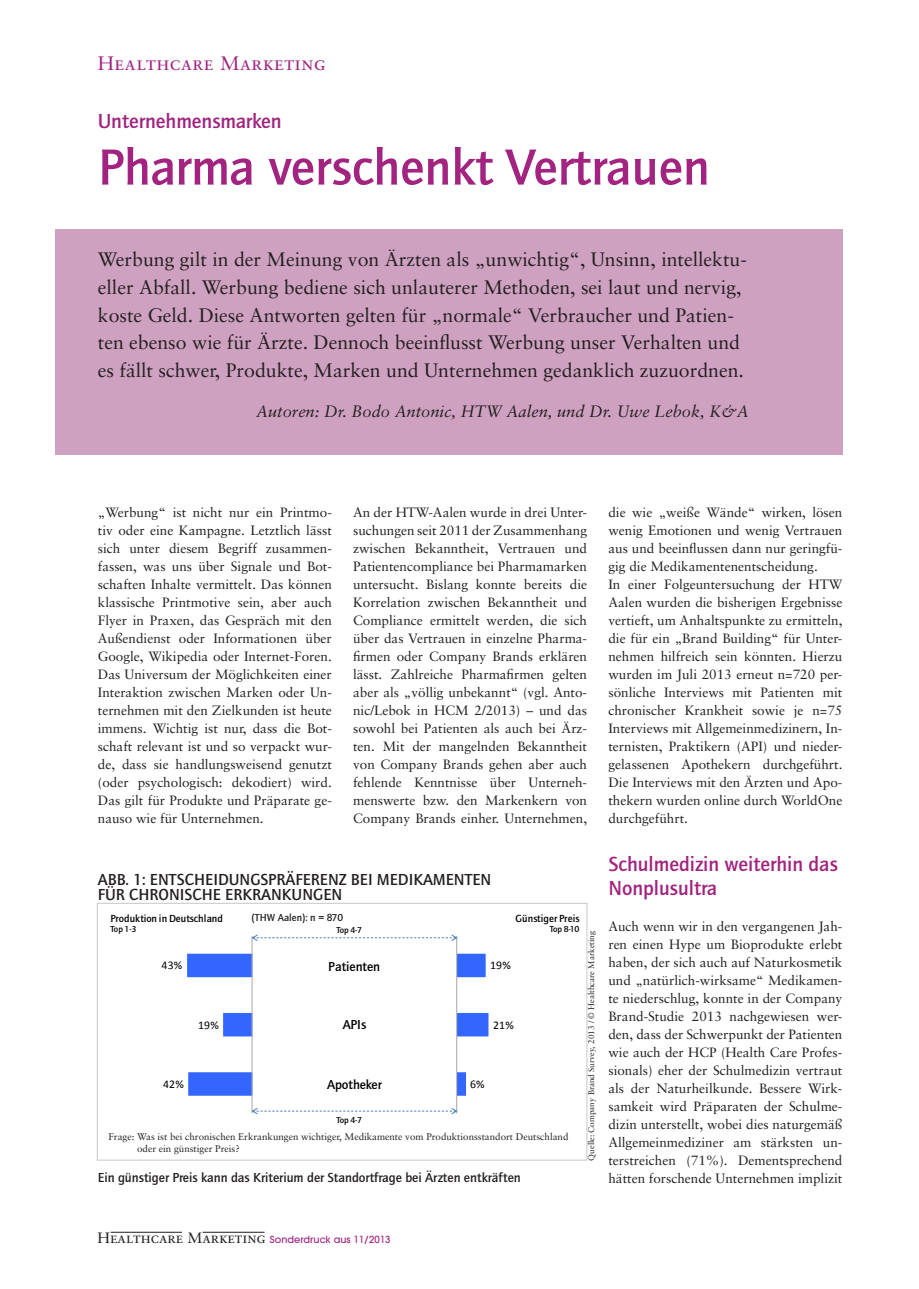
<style>
.page{position:relative;width:919px;height:1289px;background:#fff}
.page>*{position:absolute;margin:0;border:0;box-sizing:border-box;transform-origin:0 0}
.t1{font:500 52.5px "Quay Sans ITC Std";color:#a22380}
.t2{font:500 21px/24px "Quay Sans ITC Std";color:#a22380}
.t3{font:19.5px/27.8px "Sabon";color:#231f20}
.t4{font:19.5px "Sabon Roman SC";letter-spacing:.025em;color:#a22380}
.t5{font:500 16.5px "Quay Sans ITC Std";color:#231f20}
.t6{font:italic 16.5px "Sabon";color:#231f20}
.t7{font:13.5px/18px "Sabon";color:#231f20;text-align:justify}
.t8{font:500 13.5px "Quay Sans ITC Std";color:#231f20}
.t9{font:500 13.35px "Quay Sans ITC Std";color:#000}
.t10{font:11.7px "Calibri";letter-spacing:.015em;color:#000}
.t11{font:500 10.65px "Quay Sans ITC Std";letter-spacing:.015em;color:#000}
.t12{font:500 10.5px "Quay Sans ITC Std";color:#231f20}
.t13{font:9.75px/12px "Sabon";color:#231f20}
.t14{font:500 9.75px "Avant Garde";color:#a22380}
.t15{font:500 9px "Quay Sans ITC Std";letter-spacing:-.085em;color:#000}
.t16{font:8.25px "Sabon";color:#231f20}
.s1{font-family:"Sabon Roman SC";font-weight:400;font-size:15px;color:#231f20}
</style>
<div class="page">
<hr style="left:111px;top:1231px;width:71px;height:1px;background:#231f20">
<hr style="left:202px;top:1231px;width:62px;height:1px;background:#231f20">
<div style="left:55px;top:230px;width:787px;height:225px;background:#cfa1c1"></div>
<div style="left:97px;top:903px;width:490px;height:257px;border:1px solid #c7c8ca"></div>
<svg style="left:457px;top:953px;width:31px;height:142px"></svg>
<hr style="left:456px;top:936px;width:1px;height:177px;background:#a6a6a6">
<svg style="left:187px;top:953px;width:65px;height:142px"></svg>
<hr style="left:252px;top:936px;width:1px;height:177px;background:#a6a6a6">
<svg style="left:251px;top:934px;width:206px;height:7px"></svg>
<svg style="left:251px;top:1107px;width:206px;height:7px"></svg>
<h3 class="t4" style="left:98px;top:52px;width:229px">Healthcare Marketing</h3>
<h2 class="t2" style="left:98px;top:108px;width:185px">Unternehmensmarken</h2>
<h1 class="t1" style="left:98px;top:136px;width:613px">Pharma verschenkt Vertrauen</h1>
<p class="t3" style="left:98px;top:245px;width:650px">Werbung gilt in der Meinung von Ärzten als „unwichtig“, Unsinn, intellektu&shy;eller Abfall. Werbung bediene sich unlauterer Methoden, sei laut und nervig, koste Geld. Diese Antworten gelten für „normale“ Verbraucher und Patien&shy;ten ebenso wie für Ärzte. Dennoch beeinflusst Werbung unser Verhalten und es fällt schwer, Produkte, Marken und Unternehmen gedanklich zuzuordnen.</p>
<p class="t6" style="left:256px;top:401px;width:494px">Autoren: Dr. Bodo Antonic, HTW Aalen, und Dr. Uwe Lebok, K&amp;A</p>
<p class="t7" style="left:98px;top:503px;width:235px">„Werbung“ ist nicht nur ein Printmo&shy;tiv oder eine Kampagne. Letztlich lässt sich unter diesem Begriff zusammen&shy;fassen, was uns über Signale und Bot&shy;schaften Inhalte vermittelt. Das können klassische Printmotive sein, aber auch Flyer in Praxen, das Gespräch mit den Außendienst oder Informationen über Google, Wikipedia oder Internet-Foren.<br>Das Universum der Möglichkeiten einer Interaktion zwischen Marken oder Un&shy;ternehmen mit den Zielkunden ist heute immens. Wichtig ist nur, dass die Bot&shy;schaft relevant ist und so verpackt wur&shy;de, dass sie handlungsweisend genutzt (oder psychologisch: dekodiert) wird.<br>Das gilt für Produkte und Präparate ge&shy;nauso wie für Unternehmen.</p>
<p class="t7" style="left:353px;top:503px;width:235px">An der HTW-Aalen wurde in drei Unter&shy;suchungen seit 2011 der Zusammenhang zwischen Bekanntheit, Vertrauen und Patientencompliance bei Pharmamarken untersucht. Bislang konnte bereits die Korrelation zwischen Bekanntheit und Compliance ermittelt werden, die sich über das Vertrauen in einzelne Pharma&shy;firmen oder Company Brands erklären lässt. Zahlreiche Pharmafirmen gelten aber als „völlig unbekannt“ (vgl. Anto&shy;nic/Lebok in HCM 2/2013) – und das sowohl bei Patienten als auch bei Ärz&shy;ten. Mit der mangelnden Bekanntheit von Company Brands gehen aber auch fehlende Kenntnisse über Unterneh&shy;menswerte bzw. den Markenkern von Company Brands einher. Unternehmen,</p>
<p class="t7" style="left:608px;top:503px;width:235px;text-align:left">die wie „weiße Wände“ wirken, lösen wenig Emotionen und wenig Vertrauen aus und beeinflussen dann nur geringfü&shy;gig die Medikamentenentscheidung.<br>In einer Folgeuntersuchung der HTW Aalen wurden die bisherigen Ergebnisse vertieft, um Anhaltspunkte zu ermitteln, die für ein „Brand Building“ für Unter&shy;nehmen hilfreich sein könnten. Hierzu wurden im Juli 2013 erneut n=720 per&shy;sönliche Interviews mit Patienten mit chronischer Krankheit sowie je n=75<br>Interviews mit Allgemeinmedizinern, In&shy;ternisten, Praktikern (API) und nieder&shy;gelassenen Apothekern durchgeführt.<br>Die Interviews mit den Ärzten und Apo&shy;thekern wurden online durch WorldOne durchgeführt.</p>
<h2 class="t2" style="left:608px;top:851px;width:231px">Schulmedizin weiterhin das<br>Nonplusultra</h2>
<p class="t7" style="left:608px;top:917px;width:235px">Auch wenn wir in den vergangenen Jah&shy;ren einen Hype um Bioprodukte erlebt haben, der sich auch auf Naturkosmetik und „natürlich-wirksame“ Medikamen&shy;te niederschlug, konnte in der Company Brand-Studie 2013 nachgewiesen wer&shy;den, dass der Schwerpunkt der Patienten wie auch der HCP (Health Care Profes&shy;sionals) eher der Schulmedizin vertraut als der Naturheilkunde. Bessere Wirk&shy;samkeit wird Präparaten der Schulme&shy;dizin unterstellt, wobei dies naturgemäß Allgemeinmediziner am stärksten un&shy;terstreichen (71%). Dementsprechend hätten forschende Unternehmen implizit</p>
<p class="t5" style="left:98px;top:869px;width:337px">Abb. 1: Entscheidungspräferenz bei Medikamen</p>
<p class="t5" style="left:464px;top:869px;width:17px">ten</p>
<p class="t5" style="left:98px;top:884px;width:235px">für chronische Erkran kungen</p>
<p class="t12" style="left:251px;top:911px;width:93px">(THW Aalen): n = 870</p>
<p class="t11" style="left:110px;top:911px;width:114px">Produktion in Deutschland</p>
<p class="t15" style="left:110px;top:924px;width:27px">Top 1-3</p>
<p class="t11" style="left:515px;top:911px;width:66px">Günstiger Preis</p>
<p class="t15" style="left:549px;top:924px;width:31px">Top 8-10</p>
<p class="t15" style="left:336px;top:924px;width:27px">Top 4-7</p>
<p class="t16" style="left:586px;top:1160px;width:231px;rotate:-90deg">Quelle: Company Brand Survey, 2013 / © Healthcare Marketing</p>
<p class="t9" style="left:328px;top:958px;width:53px">Patienten</p>
<p class="t10" style="left:161px;top:958px;width:22px">43%</p>
<p class="t10" style="left:490px;top:958px;width:22px">19%</p>
<p class="t9" style="left:342px;top:1017px;width:25px">APIs</p>
<p class="t10" style="left:198px;top:1017px;width:22px">19%</p>
<p class="t10" style="left:493px;top:1017px;width:22px">21%</p>
<p class="t9" style="left:327px;top:1076px;width:56px">Apotheker</p>
<p class="t10" style="left:163px;top:1076px;width:22px">42%</p>
<p class="t10" style="left:470px;top:1076px;width:16px">6%</p>
<p class="t15" style="left:336px;top:1114px;width:27px">Top 4-7</p>
<p class="t13" style="left:137px;top:1130px;width:432px;text-indent:-29px">Frage: Was ist bei chronischen Erkrankungen wichtiger, Medikamente vom Produktionsstandort Deutschland oder ein günstiger Preis?</p>
<p class="t8" style="left:98px;top:1169px;width:424px">Ein günstiger Preis kann das Kriterium der Standortfrage bei Ärzten entkräften</p>
<p class="t14" style="left:97px;top:1232px;width:295px"><span class="s1">Healthcare Marketing</span> Sonderdruck aus 11/2013</p>
</div>
